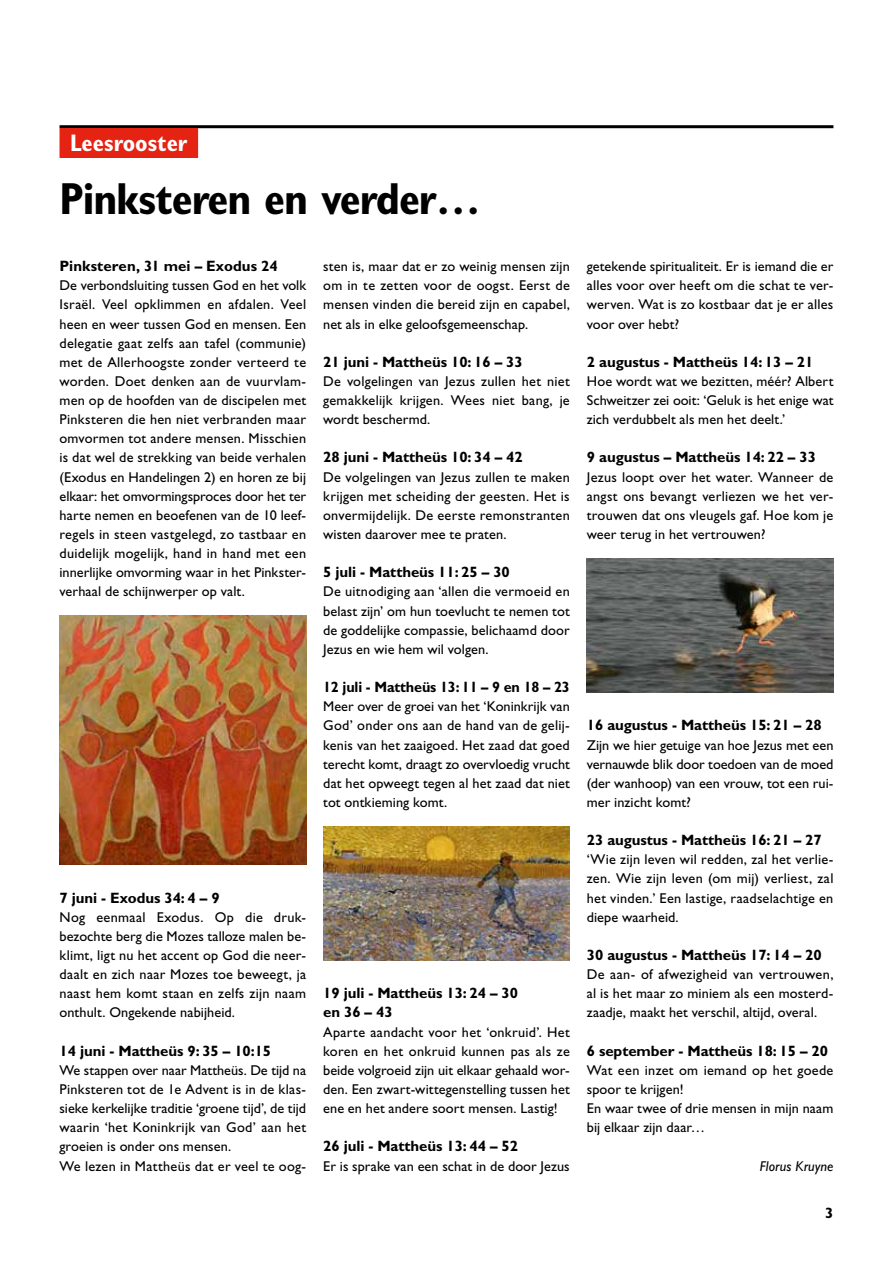
<style>
.page{position:relative;width:893px;height:1263px;background:#fff}
.page>*{position:absolute;margin:0;border:0;box-sizing:border-box;transform-origin:0 0}
.t1{font:700 condensed 45px "Gill Sans Std";letter-spacing:-.025em;color:#000}
.t2{font:700 condensed 24px "Gill Sans Std";color:#fff}
.t3{font:700 15px/19.2px "Gill Sans Std";letter-spacing:-.005em;color:#000}
.t4{font:700 15px "Gill Sans Std";letter-spacing:-.005em;color:#000;scale:.96 1}
.t5{font:14.25px/19.2px "Gill Sans Std";letter-spacing:.01em;color:#000;text-align:justify}
.t6{font:italic 14.25px "Gill Sans Std";letter-spacing:.005em;color:#000}
</style>
<div class="page">
<hr style="left:60px;top:125px;width:773px;height:3px;background:#000">
<div style="left:60px;top:128px;width:138px;height:30px;background:#e42313"></div>
<img style="left:60px;top:615px;width:246px;height:249px">
<img style="left:587px;top:558px;width:246px;height:134px">
<img style="left:323px;top:826px;width:247px;height:134px">
<h2 class="t2" style="left:70px;top:128px;width:119px">Leesrooster</h2>
<h1 class="t1" style="left:60px;top:172px;width:423px">Pinksteren en verder…</h1>
<p class="t3" style="left:60px;top:256px;width:220px">Pinksteren, 31 mei – Exodus 24</p>
<p class="t5" style="left:60px;top:276px;width:248px">De verbondsluiting tussen God en het volk Israël. Veel opklimmen en afdalen. Veel heen en weer tussen God en mensen. Een delegatie gaat zelfs aan tafel (communie) met de Allerhoogste zonder verteerd te worden. Doet denken aan de vuurvlam‑ men op de hoofden van de discipelen met Pinksteren die hen niet verbranden maar omvormen tot andere mensen. Misschien is dat wel de strekking van beide verhalen (Exodus en Handelingen 2) en horen ze bij elkaar: het omvormingsproces door het ter harte nemen en beoefenen van de 10 leef‑ regels in steen vastgelegd, zo tastbaar en duidelijk mogelijk, hand in hand met een innerlijke omvorming waar in het Pinkster‑ verhaal de schijnwerper op valt.</p>
<p class="t5" style="left:323px;top:257px;width:248px">sten is, maar dat er zo weinig mensen zijn om in te zetten voor de oogst. Eerst de mensen vinden die bereid zijn en capabel, net als in elke geloofsgemeenschap.</p>
<p class="t3" style="left:323px;top:352px;width:201px">21 juni - Mattheüs 10: 16 – 33</p>
<p class="t5" style="left:323px;top:372px;width:248px">De volgelingen van Jezus zullen het niet gemakkelijk krijgen. Wees niet bang, je wordt beschermd.</p>
<p class="t3" style="left:323px;top:448px;width:201px">28 juni - Mattheüs 10: 34 – 42</p>
<p class="t5" style="left:323px;top:467px;width:248px">De volgelingen van Jezus zullen te maken krijgen met scheiding der geesten. Het is onvermijdelijk. De eerste remonstranten wisten daarover mee te praten.</p>
<p class="t3" style="left:323px;top:563px;width:188px">5 juli - Mattheüs 11: 25 – 30</p>
<p class="t5" style="left:323px;top:582px;width:248px">De uitnodiging aan ‘allen die vermoeid en belast zijn’ om hun toevlucht te nemen tot de goddelijke compassie, belichaamd door Jezus en wie hem wil volgen.</p>
<p class="t4" style="left:323px;top:678px;width:258px">12 juli - Mattheüs 13: 11 – 9 en 18 – 23</p>
<p class="t5" style="left:323px;top:697px;width:248px">Meer over de groei van het ‘Koninkrijk van God’ onder ons aan de hand van de gelij‑ kenis van het zaaigoed. Het zaad dat goed terecht komt, draagt zo overvloedig vrucht dat het opweegt tegen al het zaad dat niet tot ontkieming komt.</p>
<p class="t3" style="left:60px;top:888px;width:162px">7 juni - Exodus 34: 4 – 9</p>
<p class="t5" style="left:60px;top:907px;width:248px">Nog eenmaal Exodus. Op die druk‑ bezochte berg die Mozes talloze malen be‑ klimt, ligt nu het accent op God die neer‑ daalt en zich naar Mozes toe beweegt, ja naast hem komt staan en zelfs zijn naam onthult. Ongekende nabijheid.</p>
<p class="t3" style="left:60px;top:1041px;width:213px">14 juni - Mattheüs 9: 35 – 10:15</p>
<p class="t5" style="left:60px;top:1060px;width:248px;text-align:left">We stappen over naar Mattheüs. De tijd na Pinksteren tot de 1e Advent is in de klas‑ sieke kerkelijke traditie ‘groene tijd’, de tijd waarin ‘het Koninkrijk van God’ aan het groeien is onder ons mensen.<br>We lezen in Mattheüs dat er veel te oog‑</p>
<p class="t3" style="left:323px;top:983px;width:196px">19 juli - Mattheüs 13: 24 – 30 en 36 – 43</p>
<p class="t5" style="left:323px;top:1022px;width:248px">Aparte aandacht voor het ‘onkruid’. Het koren en het onkruid kunnen pas als ze beide volgroeid zijn uit elkaar gehaald wor‑ den. Een zwart-wittegenstelling tussen het ene en het andere soort mensen. Lastig!</p>
<p class="t3" style="left:323px;top:1137px;width:196px">26 juli - Mattheüs 13: 44 – 52</p>
<p class="t5" style="left:323px;top:1156px;width:248px">Er is sprake van een schat in de door Jezus</p>
<p class="t5" style="left:587px;top:257px;width:248px">getekende spiritualiteit. Er is iemand die er alles voor over heeft om die schat te ver‑ werven. Wat is zo kostbaar dat je er alles voor over hebt?</p>
<p class="t3" style="left:587px;top:352px;width:228px">2 augustus - Mattheüs 14: 13 – 21</p>
<p class="t5" style="left:587px;top:372px;width:248px">Hoe wordt wat we bezitten, méér? Albert Schweitzer zei ooit: ‘Geluk is het enige wat zich verdubbelt als men het deelt.’</p>
<p class="t3" style="left:587px;top:448px;width:231px">9 augustus – Mattheüs 14: 22 – 33</p>
<p class="t5" style="left:587px;top:467px;width:248px">Jezus loopt over het water. Wanneer de angst ons bevangt verliezen we het ver‑ trouwen dat ons vleugels gaf. Hoe kom je weer terug in het vertrouwen?</p>
<p class="t3" style="left:587px;top:716px;width:236px">16 augustus - Mattheüs 15: 21 – 28</p>
<p class="t5" style="left:587px;top:735px;width:248px">Zijn we hier getuige van hoe Jezus met een vernauwde blik door toedoen van de moed (der wanhoop) van een vrouw, tot een rui‑ mer inzicht komt?</p>
<p class="t3" style="left:587px;top:830px;width:236px">23 augustus - Mattheüs 16: 21 – 27</p>
<p class="t5" style="left:587px;top:850px;width:248px">‘Wie zijn leven wil redden, zal het verlie‑ zen. Wie zijn leven (om mij) verliest, zal het vinden.’ Een lastige, raadselachtige en diepe waarheid.</p>
<p class="t3" style="left:587px;top:945px;width:236px">30 augustus - Mattheüs 17: 14 – 20</p>
<p class="t5" style="left:587px;top:965px;width:248px">De aan- of afwezigheid van vertrouwen, al is het maar zo miniem als een mosterd‑ zaadje, maakt het verschil, altijd, overal.</p>
<p class="t3" style="left:587px;top:1041px;width:243px">6 september - Mattheüs 18: 15 – 20</p>
<p class="t5" style="left:587px;top:1060px;width:248px;text-align:left">Wat een inzet om iemand op het goede spoor te krijgen!<br>En waar twee of drie mensen in mijn naam bij elkaar zijn daar…</p>
<p class="t6" style="left:760px;top:1157px;width:75px">Florus Kruyne</p>
<p class="t3" style="left:825px;top:1203px;width:10px">3</p>
</div>
